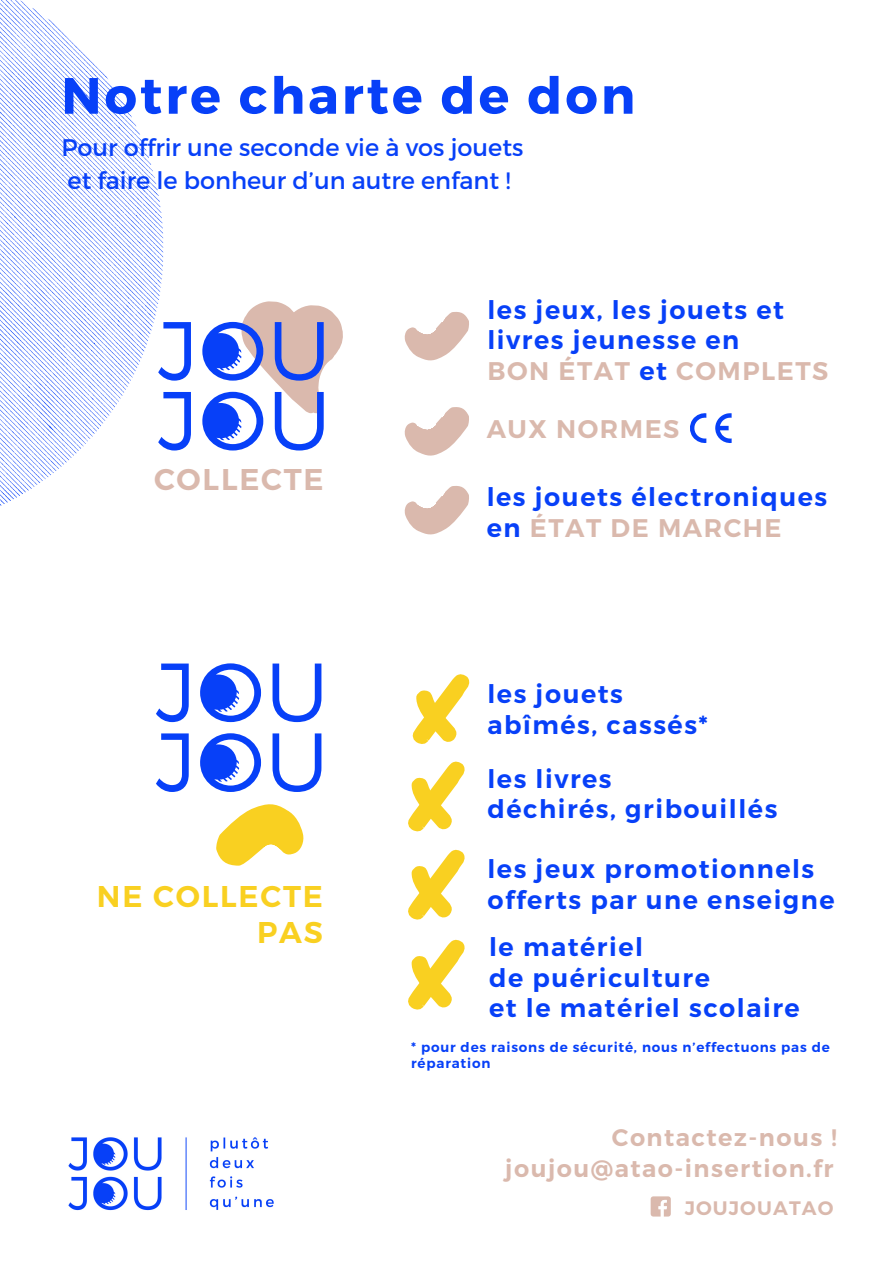
<style>
.page{position:relative;width:893px;height:1263px;background:#fff}
.page>*{position:absolute;margin:0;border:0;box-sizing:border-box;transform-origin:0 0}
.t1{font:700 51px "Montserrat";letter-spacing:.06em;color:#0740f8}
.t2{font:600 30px/36px "Montserrat";letter-spacing:.06em;color:#f9d021;text-align:right}
.t3{font:600 30px "Montserrat";letter-spacing:.06em;color:#dab9ad}
.t4{font:600 25.5px/30.6px "Montserrat";letter-spacing:.06em;color:#0740f8}
.t5{font:600 25.5px "Montserrat";letter-spacing:.06em;color:#dab9ad}
.t6{font:24px/33.6px "Montserrat";color:#0740f8}
.t7{font:600 24px/31.7px "Montserrat";letter-spacing:.06em;color:#dab9ad;text-align:right}
.t8{font:600 19.5px "Montserrat";letter-spacing:.06em;color:#dab9ad}
.t9{font:600 13.5px/16.2px "Montserrat";letter-spacing:.06em;color:#0740f8}
.s1{color:#dab9ad}
</style>
<div class="page">
<img style="left:0;top:0;width:179px;height:506px">
<svg style="left:651px;top:1196px;width:20px;height:20px"></svg>
<svg style="left:216px;top:804px;width:88px;height:62px"></svg>
<svg style="left:156px;top:733px;width:33px;height:59px"></svg>
<svg style="left:273px;top:733px;width:48px;height:59px"></svg>
<svg style="left:200px;top:733px;width:61px;height:59px"></svg>
<svg style="left:156px;top:663px;width:33px;height:59px"></svg>
<svg style="left:273px;top:663px;width:48px;height:59px"></svg>
<svg style="left:200px;top:663px;width:61px;height:59px"></svg>
<svg style="left:158px;top:392px;width:33px;height:58px"></svg>
<svg style="left:158px;top:322px;width:33px;height:59px"></svg>
<svg style="left:202px;top:301px;width:267px;height:234px"></svg>
<svg style="left:412px;top:674px;width:57px;height:70px"></svg>
<svg style="left:408px;top:761px;width:57px;height:71px"></svg>
<svg style="left:408px;top:849px;width:57px;height:71px"></svg>
<svg style="left:408px;top:939px;width:57px;height:71px"></svg>
<svg style="left:715px;top:413px;width:17px;height:30px"></svg>
<svg style="left:690px;top:413px;width:16px;height:30px"></svg>
<img style="left:68px;top:1137px;width:206px;height:74px">
<h1 class="t1" style="left:61px;top:64px;width:575px">Notre charte de don</h1>
<p class="t6" style="left:61px;top:130px;width:464px">Pour offrir une seconde vie à vos jouets et faire le bonheur d’un autre enfant !</p>
<p class="t4" style="left:487px;top:295px;width:342px">les jeux, les jouets et livres jeunesse en<br><span class="s1">BON ÉTAT</span> et <span class="s1">COMPLETS</span></p>
<p class="t3" style="left:154px;top:461px;width:171px">COLLECTE</p>
<p class="t2" style="left:97px;top:878px;width:227px">NE COLLECTE<br>PAS</p>
<p class="t5" style="left:487px;top:413px;width:194px">AUX NORMES</p>
<p class="t4" style="left:487px;top:482px;width:342px">les jouets électroniques en <span class="s1">ÉTAT DE MARCHE</span></p>
<p class="t4" style="left:487px;top:679px;width:222px">les jouets abîmés, cassés*</p>
<p class="t4" style="left:487px;top:764px;width:291px">les livres<br>déchirés, gribouillés</p>
<p class="t4" style="left:487px;top:854px;width:349px">les jeux promotionnels offerts par une enseigne</p>
<p class="t4" style="left:489px;top:932px;width:312px">le matériel<br>de puériculture<br>et le matériel scolaire</p>
<p class="t9" style="left:411px;top:1039px;width:420px">* pour des raisons de sécurité, nous n’effectuons pas de réparation</p>
<p class="t7" style="left:505px;top:1122px;width:333px">Contactez-nous ! joujou@atao-insertion.fr</p>
<p class="t8" style="left:685px;top:1196px;width:150px">JOUJOUATAO</p>
</div>
